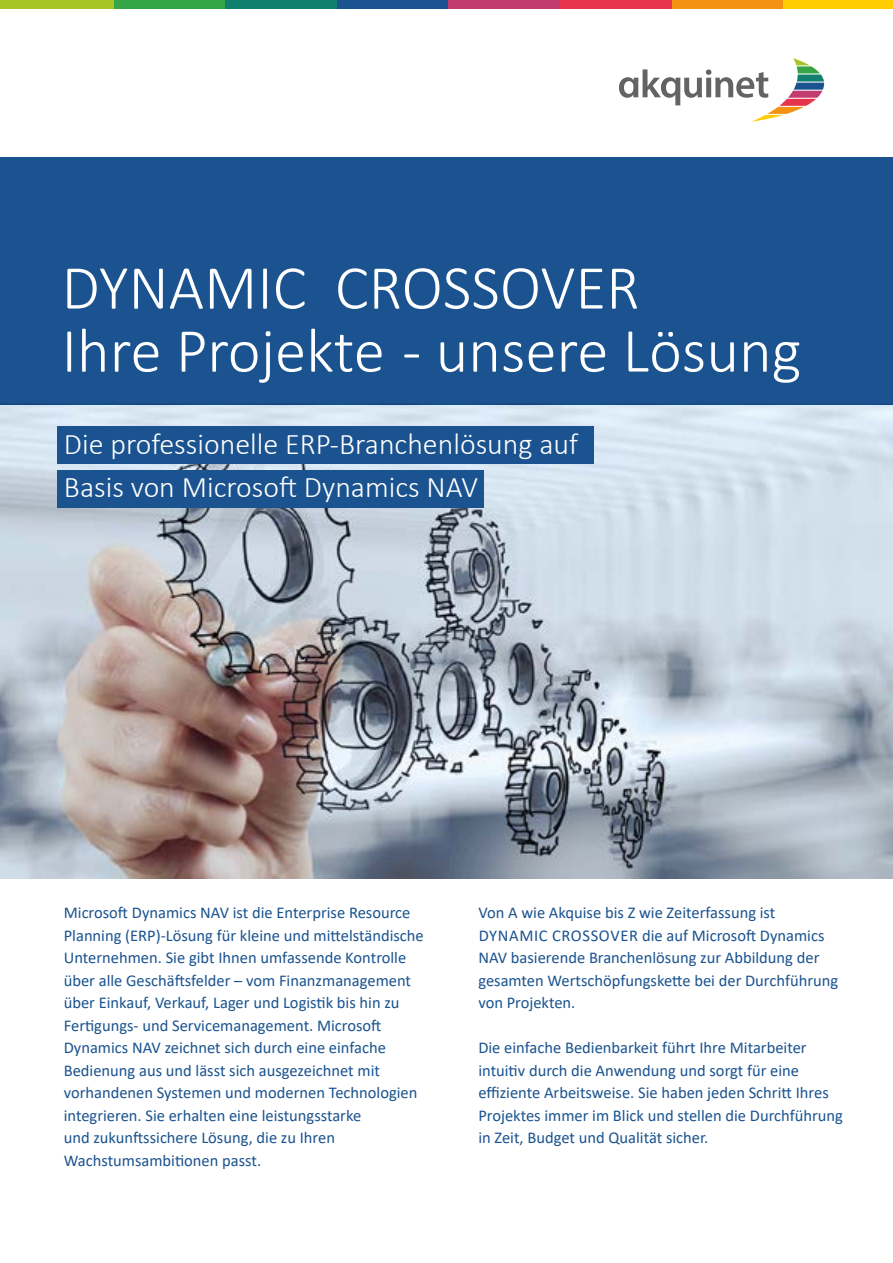
<style>
.page{position:relative;width:893px;height:1263px;background:#fff}
.page>*{position:absolute;margin:0;border:0;box-sizing:border-box;transform-origin:0 0}
.t1{font:300 63px/63px "Calibri";color:#fff}
.t2{font:300 30px/43.5px "Calibri";color:#fff}
.t3{font:16.5px/22.5px "Calibri";color:#1a538f}
</style>
<div class="page">
<img style="left:0;top:405px;width:893px;height:474px">
<svg style="left:619px;top:58px;width:205px;height:64px"></svg>
<div style="left:0;top:0;width:114px;height:9px;background:#a9c426"></div>
<div style="left:114px;top:0;width:111px;height:9px;background:#36a546"></div>
<div style="left:225px;top:0;width:112px;height:9px;background:#117f6e"></div>
<div style="left:337px;top:0;width:112px;height:9px;background:#1a538f"></div>
<div style="left:449px;top:0;width:111px;height:9px;background:#c23c70"></div>
<div style="left:560px;top:0;width:112px;height:9px;background:#e7344c"></div>
<div style="left:672px;top:0;width:111px;height:9px;background:#f39313"></div>
<div style="left:783px;top:0;width:110px;height:9px;background:#ffcd00"></div>
<div style="left:0;top:157px;width:893px;height:248px;background:#1a538f"></div>
<div style="left:57px;top:470px;width:427px;height:38px;background:#1a538f"></div>
<div style="left:57px;top:426px;width:537px;height:38px;background:#1a538f"></div>
<h1 class="t1" style="left:62px;top:255px;width:741px">DYNAMIC CROSSOVER<br>Ihre Projekte - unsere Lösung</h1>
<h2 class="t2" style="left:64px;top:422px;width:516px">Die professionelle ERP-Branchenlösung auf<br>Basis von Microsoft Dynamics NAV</h2>
<p class="t3" style="left:64px;top:901px;width:362px">Microsoft Dynamics NAV ist die Enterprise Resource Planning (ERP)-Lösung für kleine und mittelständische Unternehmen. Sie gibt Ihnen umfassende Kontrolle über alle Geschäftsfelder – vom Finanzmanagement über Einkauf, Verkauf, Lager und Logistik bis hin zu Fertigungs- und Servicemanagement. Microsoft Dynamics NAV zeichnet sich durch eine einfache Bedienung aus und lässt sich ausgezeichnet mit vorhandenen Systemen und modernen Technologien integrieren. Sie erhalten eine leistungsstarke<br>und zukunftssichere Lösung, die zu Ihren Wachstumsambitionen passt.</p>
<p class="t3" style="left:478px;top:901px;width:361px">Von A wie Akquise bis Z wie Zeiterfassung ist DYNAMIC CROSSOVER die auf Microsoft Dynamics NAV basierende Branchenlösung zur Abbildung der gesamten Wertschöpfungskette bei der Durchführung von Projekten.</p>
<p class="t3" style="left:478px;top:1036px;width:366px">Die einfache Bedienbarkeit führt Ihre Mitarbeiter intuitiv durch die Anwendung und sorgt für eine effiziente Arbeitsweise. Sie haben jeden Schritt Ihres Projektes immer im Blick und stellen die Durchführung in Zeit, Budget und Qualität sicher.</p>
</div>
